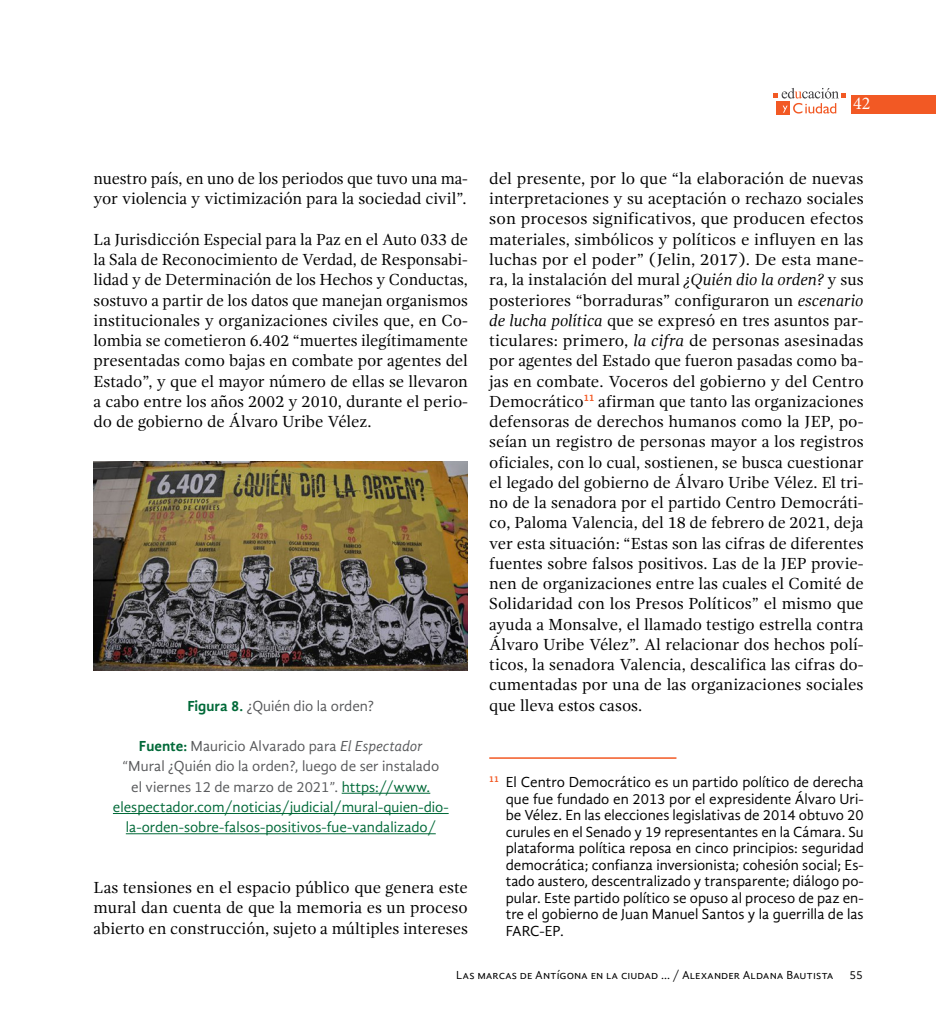
<style>
.page{position:relative;width:936px;height:1021px;background:#fff}
.page>*{position:absolute;margin:0;border:0;box-sizing:border-box;transform-origin:0 0}
.t1{font:18px "Minion Pro";color:#fff}
.t2{font:16.5px/20.2px "Gandhi Serif";letter-spacing:-.005em;color:#000;text-align:justify}
.t3{font:15px/16.5px "Gandhi Sans";color:#000;text-align:justify}
.t4{font:15px/20.2px "Gandhi Sans";color:#006938;text-align:center}
.t5{font:15px "Gandhi Sans";color:#58595b}
.t6{font:12px "Gandhi Sans";color:#000}
.s1{font-weight:700;color:#006938}
.s2{font-weight:700}
.s3{color:#58595b}
.s4{font-style:italic;color:#58595b}
.s5{font-style:italic}
</style>
<div class="page">
<div style="left:851px;top:95px;width:84px;height:18px;background:#f25924"></div>
<div style="left:776px;top:102px;width:14px;height:13px;background:#f25924"></div>
<svg style="left:773px;top:88px;width:72px;height:25px"></svg>
<hr style="left:341px;top:792px;width:89px;height:1px;background:#006938">
<hr style="left:113px;top:813px;width:335px;height:1px;background:#006938">
<hr style="left:126px;top:833px;width:310px;height:1px;background:#006938">
<img style="left:94px;top:461px;width:374px;height:209px">
<hr style="left:489px;top:757px;width:187px;height:1px;background:#f25924">
<p class="t1" style="left:853px;top:92px;width:19px">42</p>
<p class="t2" style="left:94px;top:168px;width:376px">nuestro país, en uno de los periodos que tuvo una ma&shy;yor violencia y victimización para la sociedad civil”.</p>
<p class="t2" style="left:94px;top:229px;width:376px">La Jurisdicción Especial para la Paz en el Auto 033 de la Sala de Reconocimiento de Verdad, de Responsabi&shy;lidad y de Determinación de los Hechos y Conductas, sostuvo a partir de los datos que manejan organismos institucionales y organizaciones civiles que, en Co&shy;lombia se cometieron 6.402 “muertes ilegítimamente presentadas como bajas en combate por agentes del Estado”, y que el mayor número de ellas se llevaron a cabo entre los años 2002 y 2010, durante el perio&shy;do de gobierno de Álvaro Uribe Vélez.</p>
<p class="t5" style="left:187px;top:697px;width:188px"><span class="s1">Figura 8.</span> ¿Quién dio la orden?</p>
<p class="t4" style="left:113px;top:736px;width:337px"><span class="s2">Fuente:</span> <span class="s3">Mauricio Alvarado para</span> <span class="s4">El Espectador<br></span><span class="s3">“Mural ¿Quién dio la orden?, luego de ser instalado<br>el viernes 12 de marzo de 2021”.</span> https://www. elespectador.com/noticias/judicial/mural-quien-dio&shy;la-orden-sobre-falsos-positivos-fue-vandalizado/</p>
<p class="t2" style="left:94px;top:877px;width:376px">Las tensiones en el espacio público que genera este mural dan cuenta de que la memoria es un proceso abierto en construcción, sujeto a múltiples intereses</p>
<p class="t2" style="left:489px;top:168px;width:376px">del presente, por lo que “la elaboración de nuevas interpretaciones y su aceptación o rechazo sociales son procesos significativos, que producen efectos materiales, simbólicos y políticos e influyen en las luchas por el poder” (Jelin, 2017). De esta mane&shy;ra, la instalación del mural <span class="s5">¿Quién dio la orden?</span> y sus posteriores “borraduras” configuraron un <span class="s5">escenario de lucha política</span> que se expresó en tres asuntos par&shy;ticulares: primero, <span class="s5">la cifra</span> de personas asesinadas por agentes del Estado que fueron pasadas como ba&shy;jas en combate. Voceros del gobierno y del Centro Democrático<sup>11</sup> afirman que tanto las organizaciones defensoras de derechos humanos como la JEP, po&shy;seían un registro de personas mayor a los registros oficiales, con lo cual, sostienen, se busca cuestionar el legado del gobierno de Álvaro Uribe Vélez. El tri&shy;no de la senadora por el partido Centro Democráti&shy;co, Paloma Valencia, del 18 de febrero de 2021, deja ver esta situación: “Estas son las cifras de diferentes fuentes sobre falsos positivos. Las de la JEP provie&shy;nen de organizaciones entre las cuales el Comité de Solidaridad con los Presos Políticos” el mismo que ayuda a Monsalve, el llamado testigo estrella contra Álvaro Uribe Vélez”. Al relacionar dos hechos polí&shy;ticos, la senadora Valencia, descalifica las cifras do&shy;cumentadas por una de las organizaciones sociales que lleva estos casos.</p>
<p class="t3" style="left:505px;top:774px;width:359px;text-indent:-16px"><sup>11</sup> El Centro Democrático es un partido político de derecha que fue fundado en 2013 por el expresidente Álvaro Uri&shy;be Vélez. En las elecciones legislativas de 2014 obtuvo 20 curules en el Senado y 19 representantes en la Cámara. Su plataforma política reposa en cinco principios: seguridad democrática; confianza inversionista; cohesión social; Es&shy;tado austero, descentralizado y transparente; diálogo po&shy;pular. Este partido político se opuso al proceso de paz en&shy;tre el gobierno de Juan Manuel Santos y la guerrilla de las FARC-EP.</p>
<p class="t6" style="left:456px;top:968px;width:379px">Las marcas de Antígona en la ciudad … / Alexander Aldana Bautista</p>
<p class="t6" style="left:849px;top:968px;width:15px">55</p>
</div>
